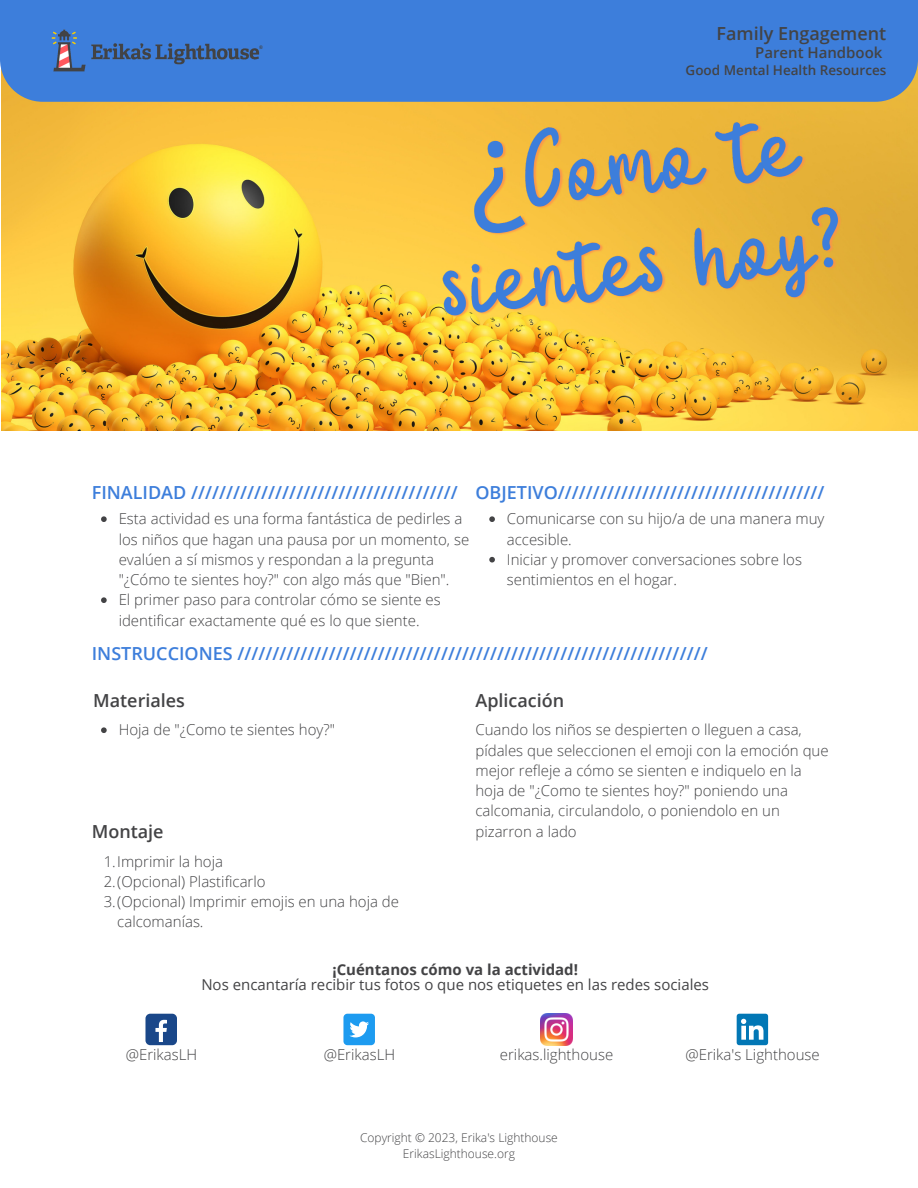
<style>
.page{position:relative;width:918px;height:1188px;background:#fff}
.page>*{position:absolute;margin:0;border:0;box-sizing:border-box;transform-origin:0 0}
.t1{font:600 18px "Open Sans";color:#3d7edb}
.t2{font:600 18px "Open Sans";color:#434345}
.t3{font:300 15px/20.2px "Open Sans";color:#434345}
.t4{font:15px "Open Sans";color:#434345}
.t5{font:700 15px "Open Sans";color:#434345}
.t6{font:600 15px "Open Sans";color:#434345}
.t7{font:600 13.5px "Open Sans";color:#434345}
.t8{font:300 12px/15.8px "Open Sans";color:#434345;text-align:center}
</style>
<div class="page">
<img style="left:1px;top:102px;width:917px;height:329px">
<div style="left:0;top:0;width:918px;height:102px;background:#3d7edb"></div>
<img style="left:39px;top:20px;width:234px;height:62px">
<div style="left:145px;top:1014px;width:32px;height:31px;background:#1a4789;border-radius:5px"></div>
<svg style="left:155px;top:1020px;width:12px;height:22px"></svg>
<div style="left:343px;top:1014px;width:32px;height:31px;background:#1d9bf0;border-radius:4px"></div>
<svg style="left:349px;top:1021px;width:20px;height:16px"></svg>
<img style="left:541px;top:1014px;width:31px;height:31px">
<svg style="left:737px;top:1014px;width:31px;height:31px"></svg>
<svg style="left:101px;top:727px;width:6px;height:6px"></svg>
<svg style="left:101px;top:516px;width:6px;height:6px"></svg>
<svg style="left:101px;top:597px;width:6px;height:6px"></svg>
<svg style="left:489px;top:516px;width:6px;height:6px"></svg>
<svg style="left:489px;top:557px;width:6px;height:6px"></svg>
<img style="left:420px;top:73px;width:438px;height:278px">
<p class="t2" style="left:717px;top:21px;width:171px">Family Engagement</p>
<p class="t6" style="left:755px;top:42px;width:129px">Parent Handbook</p>
<p class="t7" style="left:686px;top:60px;width:202px">Good Mental Health Resources</p>
<p class="t1" style="left:92px;top:480px;width:367px">FINALIDAD //////////////////////////////////////</p>
<p class="t3" style="left:119px;top:508px;width:352px">Esta actividad es una forma fantástica de pedirles a los niños que hagan una pausa por un momento, se evalúen a sí mismos y respondan a la pregunta "¿Cómo te sientes hoy?" con algo más que "Bien".<br>El primer paso para controlar cómo se siente es identificar exactamente qué es lo que siente.</p>
<p class="t1" style="left:475px;top:480px;width:351px">OBJETIVO//////////////////////////////////////</p>
<p class="t3" style="left:507px;top:508px;width:319px">Comunicarse con su hijo/a de una manera muy accesible.<br>Iniciar y promover conversaciones sobre los sentimientos en el hogar.</p>
<p class="t1" style="left:92px;top:640px;width:617px">INSTRUCCIONES ///////////////////////////////////////////////////////////////////</p>
<p class="t2" style="left:93px;top:688px;width:93px">Materiales</p>
<p class="t3" style="left:119px;top:719px;width:218px">Hoja de "¿Como te sientes hoy?"</p>
<p class="t2" style="left:475px;top:688px;width:90px">Aplicación</p>
<p class="t3" style="left:475px;top:719px;width:355px">Cuando los niños se despierten o lleguen a casa, pídales que seleccionen el emoji con la emoción que mejor refleje a cómo se sienten e indiquelo en la hoja de "¿Como te sientes hoy?" poniendo una calcomania, circulandolo, o poniendolo en un pizarron a lado</p>
<p class="t2" style="left:92px;top:819px;width:73px">Montaje</p>
<p class="t3" style="left:104px;top:851px;width:121px">1.Imprimir la hoja</p>
<p class="t3" style="left:104px;top:871px;width:163px">2.(Opcional) Plastificarlo</p>
<p class="t3" style="left:104px;top:891px;width:297px">3.(Opcional) Imprimir emojis en una hoja de</p>
<p class="t3" style="left:117px;top:911px;width:88px">calcomanías.</p>
<p class="t5" style="left:332px;top:959px;width:247px">¡Cuéntanos cómo va la actividad!</p>
<p class="t4" style="left:201px;top:974px;width:509px">Nos encantaría recibir tus fotos o que nos etiquetes en las redes sociales</p>
<p class="t3" style="left:126px;top:1044px;width:73px">@ErikasLH</p>
<p class="t3" style="left:324px;top:1044px;width:73px">@ErikasLH</p>
<p class="t3" style="left:500px;top:1044px;width:115px">erikas.lighthouse</p>
<p class="t3" style="left:686px;top:1044px;width:136px">@Erika's Lighthouse</p>
<p class="t8" style="left:360px;top:1129px;width:199px">Copyright © 2023, Erika's Lighthouse<br>ErikasLighthouse.org</p>
</div>
